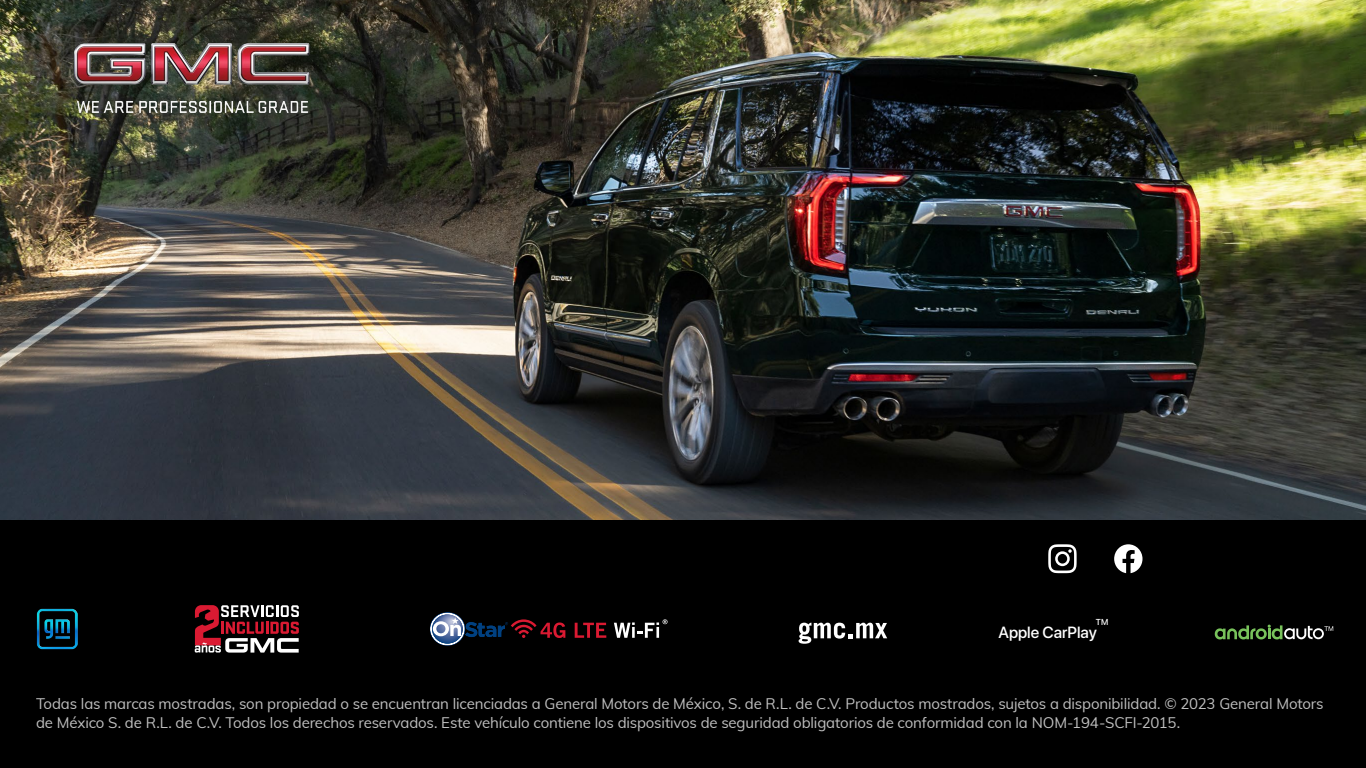
<style>
.page{position:relative;width:1366px;height:768px;background:#fff}
.page>*{position:absolute;margin:0;border:0;box-sizing:border-box;transform-origin:0 0}
.t1{font:500 16.1px "SF Pro Display";color:#fff}
.t2{font:15px/19px "Muli";letter-spacing:-.01em;color:#fff}
.t3{font:500 8.6px "SF Pro Display";color:#fff}
</style>
<div class="page">
<img style="left:0;top:0;width:1366px;height:520px">
<div style="left:0;top:520px;width:1366px;height:248px;background:#000"></div>
<img style="left:36px;top:608px;width:42px;height:42px">
<img style="left:2px;top:0;width:379px;height:155px">
<svg style="left:799px;top:623px;width:88px;height:21px"></svg>
<svg style="left:1048px;top:544px;width:29px;height:29px"></svg>
<svg style="left:1114px;top:544px;width:29px;height:29px"></svg>
<svg style="left:1215px;top:625px;width:118px;height:14px"></svg>
<svg style="left:195px;top:605px;width:104px;height:48px"></svg>
<svg style="left:430px;top:612px;width:135px;height:34px"></svg>
<svg style="left:575px;top:623px;width:31px;height:15px"></svg>
<svg style="left:614px;top:619px;width:54px;height:19px"></svg>
<p class="t3" style="left:1096px;top:616px;width:14px">TM</p>
<p class="t1" style="left:999px;top:621px;width:100px">Apple CarPlay</p>
<p class="t2" style="left:36px;top:693px;width:1289px">Todas las marcas mostradas, son propiedad o se encuentran licenciadas a General Motors de México, S. de R.L. de C.V. Productos mostrados, sujetos a disponibilidad. © 2023 General Motors de México S. de R.L. de C.V. Todos los derechos reservados. Este vehículo contiene los dispositivos de seguridad obligatorios de conformidad con la NOM-194-SCFI-2015.</p>
</div>
